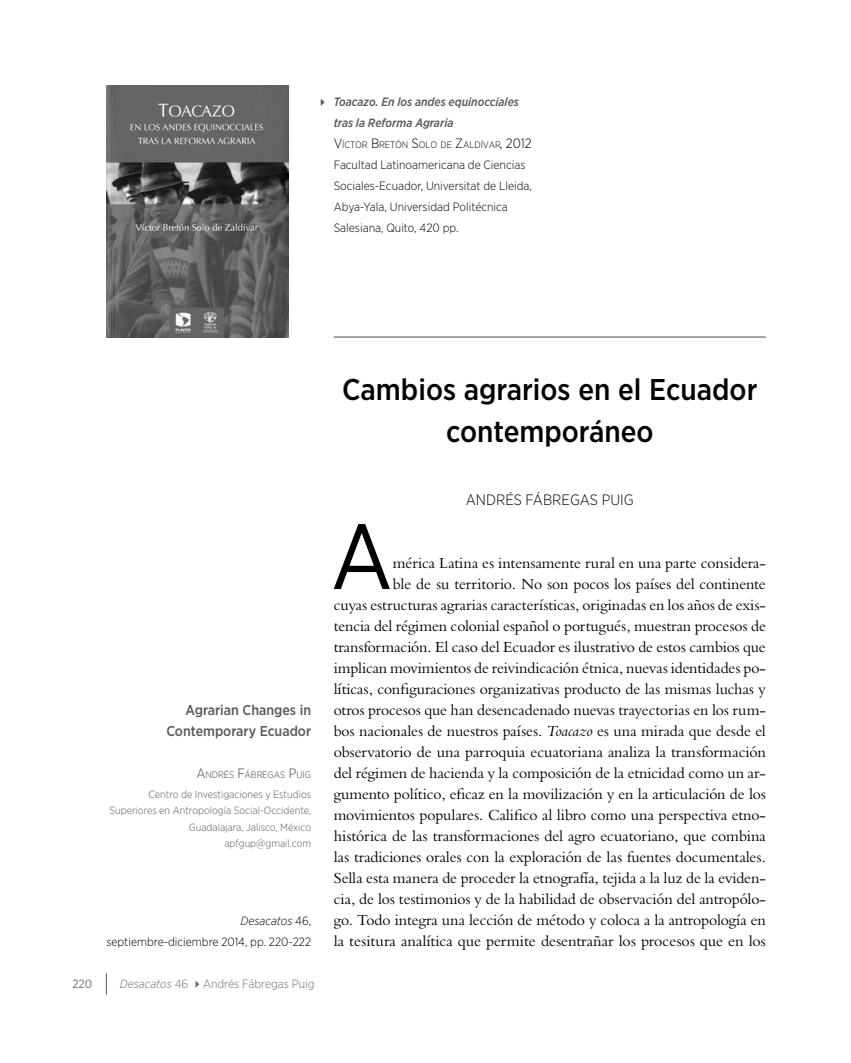
<style>
.page{position:relative;width:851px;height:1063px;background:#fff}
.page>*{position:absolute;margin:0;border:0;box-sizing:border-box;transform-origin:0 0}
.t1{font:92.25px "Gotham Narrow";color:#000}
.t2{font:500 30px/42px "Gotham Narrow";color:#000;text-align:center}
.t3{font:15px/21px "Bergamo Std";color:#000;text-align:right}
.t4{font:300 15px "Gotham Narrow";color:#000}
.t5{font:500 14.25px/21px "Gotham Narrow";color:#58595b;text-align:right}
.t6{font:300 12px/21px "Gotham Narrow";color:#000;text-align:right}
.t7{font:italic 500 12px "Gotham Narrow";color:#58595b}
.t8{font:300 12px "Gotham Narrow";color:#6d6e71}
.t9{font:12px "Gotham Narrow";color:#6d6e71}
.t10{font:300 10.5px/16.5px "Gotham Narrow";color:#58595b;text-align:right}
.t11{font:300 9.45px "Gotham Narrow";color:#000}
.t12{font:300 9.45px "Gotham Narrow";color:#414042}
.s1{font-size:13.5px}
.s2{font-style:italic}
</style>
<div class="page">
<svg style="left:106px;top:973px;width:1px;height:22px"></svg>
<hr style="left:333px;top:337px;width:432px;height:1px;background:#4d4d4f">
<img style="left:106px;top:85px;width:182px;height:252px">
<p class="t7" style="left:316px;top:94px;width:204px">✔ Toacazo. En los andes equinocciales</p>
<p class="t7" style="left:333px;top:115px;width:121px">tras la Reforma Agraria</p>
<p class="t11" style="left:333px;top:139px;width:200px"><span class="s1">V</span>ÍCTOR <span class="s1">B</span> RETÓN <span class="s1">S</span>OLO DE <span class="s1">Z</span>ALDÍVAR<span class="s1">, 2012</span></p>
<p class="t6" style="left:333px;top:154px;width:200px;text-align:left">Facultad Latinoamericana de Ciencias Sociales-Ecuador, U niversitat de Lleida, Abya-Yala, U niversidad Politécnica Salesiana, Quito, 420 pp.</p>
<h2 class="t2" style="left:342px;top:368px;width:417px">Cambios agrarios en el Ecuador contemporáneo</h2>
<p class="t5" style="left:166px;top:699px;width:146px">Agrarian Changes in<br>Contemporary Ecuador</p>
<p class="t12" style="left:196px;top:769px;width:115px"><span class="s1">A</span>NDRÉS <span class="s1">F</span>ÁBREGAS <span class="s1">P</span>UIG</p>
<p class="t10" style="left:109px;top:785px;width:203px">Centro de Investigaciones y Estudios Superiores en Antropología Social-Occidente, Guadalajara, Jalisco, México apfgup@gmail.com</p>
<p class="t6" style="left:106px;top:910px;width:206px"><span class="s2">Desacatos</span> 46,<br>septiembre-diciembre 2014, pp. 220-222</p>
<p class="t9" style="left:72px;top:976px;width:21px">220</p>
<p class="t8" style="left:120px;top:976px;width:196px"><span class="s2">Desacatos</span> 46 ✔Andrés Fábregas Puig</p>
<p class="t4" style="left:466px;top:491px;width:97px">Andrés Fábregas</p>
<p class="t4" style="left:601px;top:491px;width:25px">Puig</p>
<h1 class="t1" style="left:330px;top:499px;width:64px">A</h1>
<p class="t3" style="left:333px;top:553px;width:433px">mérica Latina es intensamente rural en una parte considera-<br>ble de su territorio. No son pocos los países del continente<br>cuyas estructuras agrarias características, originadas en los años de exis&shy;tencia del régimen colonial español o portugués, muestran procesos de transformación. El caso del Ecuador es ilustrativo de estos cambios que implican movimientos de reivindicación étnica, nuevas identidades po&shy;líticas, configuraciones organizativas producto de las mismas luchas y otros procesos que han desencadenado nuevas trayectorias en los rum&shy;bos nacionales de nuestros países. <span class="s2">Toacazo</span> es una mirada que desde el observatorio de una parroquia ecuatoriana analiza la transformación del régimen de hacienda y la composición de la etnicidad como un ar&shy;gumento político, eficaz en la movilización y en la articulación de los movimientos populares. Califico al libro como una perspectiva etno&shy;histórica de las transformaciones del agro ecuatoriano, que combina las tradiciones orales con la exploración de las fuentes documentales.<br>Sella esta manera de proceder la etnografía, tejida a la luz de la eviden&shy;cia, de los testimonios y de la habilidad de observación del antropólo&shy;go. Todo integra una lección de método y coloca a la antropología en la tesitura analítica que permite desentrañar los procesos que en los</p>
</div>
